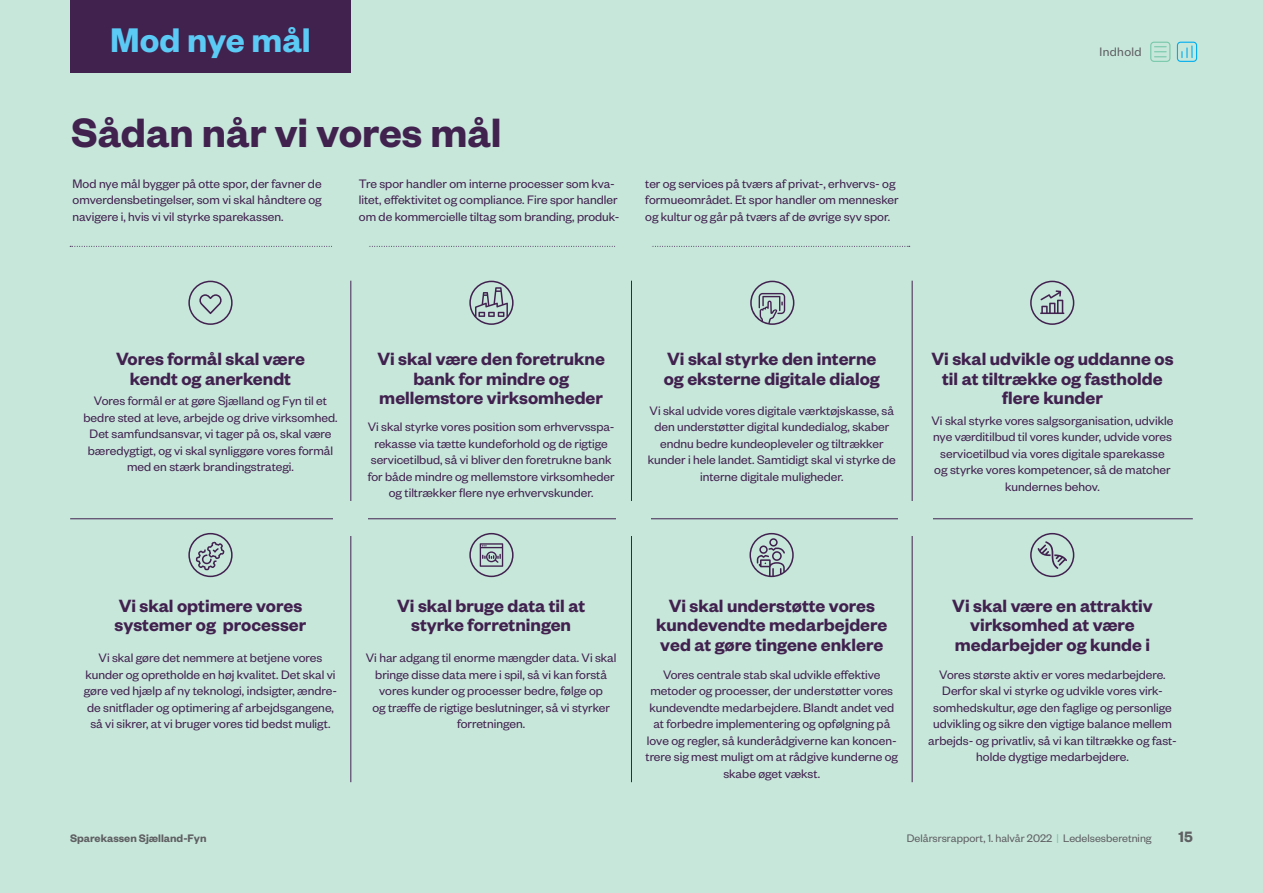
<style>
.page{position:relative;width:1263px;height:893px;background:#c8e7db}
.page>*{position:absolute;margin:0;border:0;box-sizing:border-box;transform-origin:0 0}
.t1{font:600 45px "Founders Grotesk";color:#41224f}
.t2{font:600 37.5px "Founders Grotesk";color:#5bcbf5}
.t3{font:600 19.5px/19.5px "Founders Grotesk";color:#41224f;text-align:center}
.t4{font:600 16.5px "Founders Grotesk";color:#5f6062}
.t5{font:13.5px/16.5px "Founders Grotesk";color:#41224f;text-align:center}
.t6{font:13.5px "Founders Grotesk";letter-spacing:.03em;color:#5f6062}
.t7{font:12px "Founders Grotesk";color:#5f6062}
.t8{font:600 12px "Founders Grotesk";color:#5f6062}
.s1{color:#77c8aa}
</style>
<div class="page">
<hr style="left:350px;top:281px;width:1px;height:237px;background:#41224f">
<hr style="left:631px;top:281px;width:1px;height:237px;background:#41224f">
<hr style="left:912px;top:281px;width:1px;height:237px;background:#41224f">
<hr style="left:70px;top:518px;width:281px;height:1px;background:#41224f">
<hr style="left:351px;top:518px;width:280px;height:1px;background:#41224f">
<hr style="left:350px;top:519px;width:1px;height:263px;background:#41224f">
<hr style="left:631px;top:518px;width:281px;height:1px;background:#41224f">
<hr style="left:631px;top:519px;width:1px;height:263px;background:#41224f">
<hr style="left:912px;top:518px;width:281px;height:1px;background:#41224f">
<hr style="left:912px;top:519px;width:1px;height:263px;background:#41224f">
<svg style="left:188px;top:281px;width:45px;height:44px"></svg>
<svg style="left:188px;top:533px;width:45px;height:44px"></svg>
<svg style="left:469px;top:281px;width:45px;height:44px"></svg>
<svg style="left:469px;top:533px;width:45px;height:44px"></svg>
<svg style="left:750px;top:281px;width:44px;height:44px"></svg>
<svg style="left:749px;top:533px;width:45px;height:44px"></svg>
<svg style="left:1030px;top:281px;width:44px;height:44px"></svg>
<svg style="left:1030px;top:533px;width:44px;height:44px"></svg>
<div style="left:70px;top:0;width:281px;height:72px;background:#41224f"></div>
<div style="left:334px;top:501px;width:34px;height:34px;background:#c8e7db"></div>
<div style="left:616px;top:501px;width:34px;height:34px;background:#c8e7db"></div>
<div style="left:898px;top:501px;width:34px;height:34px;background:#c8e7db"></div>
<svg style="left:70px;top:246px;width:840px;height:1px"></svg>
<div style="left:334px;top:233px;width:34px;height:34px;background:#c8e7db"></div>
<div style="left:616px;top:233px;width:34px;height:34px;background:#c8e7db"></div>
<div style="left:1150px;top:42px;width:20px;height:20px;border:1px solid #77c8aa;border-radius:3px"></div>
<svg style="left:1154px;top:46px;width:12px;height:11px"></svg>
<div style="left:1177px;top:42px;width:20px;height:20px;border:1px solid #00aeef;border-radius:3px"></div>
<svg style="left:1181px;top:46px;width:11px;height:12px"></svg>
<h2 class="t2" style="left:110px;top:16px;width:202px">Mod nye mål</h2>
<h1 class="t1" style="left:71px;top:105px;width:432px">Sådan når vi vores mål</h1>
<p class="t5" style="left:73px;top:174px;width:251px;text-align:justify">Mod nye mål bygger på otte spor, der favner de omverdensbetingelser, som vi skal håndtere og navigere i, hvis vi vil styrke sparekassen.</p>
<p class="t5" style="left:359px;top:174px;width:262px;text-align:left">Tre spor handler om interne processer som kva&shy;litet, effektivitet og compliance. Fire spor handler om de kommercielle tiltag som branding, produk-</p>
<p class="t5" style="left:645px;top:174px;width:255px;text-align:left">ter og services på tværs af privat-, erhvervs- og formueområdet. Et spor handler om mennesker og kultur og går på tværs af de øvrige syv spor.</p>
<p class="t6" style="left:1099px;top:44px;width:44px">Indhold</p>
<h3 class="t3" style="left:116px;top:348px;width:190px">Vores formål skal være kendt og anerkendt</h3>
<p class="t5" style="left:83px;top:392px;width:255px">Vores formål er at gøre Sjælland og Fyn til et bedre sted at leve, arbejde og drive virksomhed.<br>Det samfundsansvar, vi tager på os, skal være bæredygtigt, og vi skal synliggøre vores formål med en stærk brandingstrategi.</p>
<h3 class="t3" style="left:377px;top:348px;width:229px">Vi skal være den foretrukne bank for mindre og mellemstore virksomheder</h3>
<p class="t5" style="left:368px;top:418px;width:248px">Vi skal styrke vores position som erhvervsspa&shy;rekasse via tætte kundeforhold og de rigtige servicetilbud, så vi bliver den foretrukne bank for både mindre og mellemstore virksomheder og tiltrækker flere nye erhvervskunder.</p>
<h3 class="t3" style="left:664px;top:348px;width:218px;text-align:left">Vi skal styrke den interne og eksterne digitale dialog</h3>
<p class="t5" style="left:648px;top:402px;width:249px">Vi skal udvide vores digitale værktøjskasse, så den understøtter digital kundedialog, skaber endnu bedre kundeopleveler og tiltrækker kunder i hele landet. Samtidigt skal vi styrke de interne digitale muligheder.</p>
<h3 class="t3" style="left:931px;top:348px;width:244px">Vi skal udvikle og uddanne os til at tiltrække og fastholde flere kunder</h3>
<p class="t5" style="left:931px;top:412px;width:243px">Vi skal styrke vores salgsorganisation, udvikle nye værditilbud til vores kunder, udvide vores servicetilbud via vores digitale sparekasse<br>og styrke vores kompetencer, så de matcher kundernes behov.</p>
<h3 class="t3" style="left:115px;top:595px;width:193px;text-align:left">Vi skal optimere vores systemer og processer</h3>
<p class="t5" style="left:84px;top:649px;width:255px">Vi skal gøre det nemmere at betjene vores kunder og opretholde en høj kvalitet. Det skal vi gøre ved hjælp af ny teknologi, indsigter, ændre&shy;de snitflader og optimering af arbejdsgangene, så vi sikrer, at vi bruger vores tid bedst muligt.</p>
<h3 class="t3" style="left:397px;top:595px;width:189px">Vi skal bruge data til at styrke forretningen</h3>
<p class="t5" style="left:366px;top:649px;width:252px">Vi har adgang til enorme mængder data. Vi skal bringe disse data mere i spil, så vi kan forstå vores kunder og processer bedre, følge op<br>og træffe de rigtige beslutninger, så vi styrker forretningen.</p>
<h3 class="t3" style="left:656px;top:595px;width:233px">Vi skal understøtte vores kundevendte medarbejdere ved at gøre tingene enklere</h3>
<p class="t5" style="left:645px;top:666px;width:254px">Vores centrale stab skal udvikle effektive metoder og processer, der understøtter vores kundevendte medarbejdere. Blandt andet ved at forbedre implementering og opfølgning på love og regler, så kunderådgiverne kan koncen&shy;trere sig mest muligt om at rådgive kunderne og skabe øget vækst.</p>
<h3 class="t3" style="left:952px;top:595px;width:202px">Vi skal være en attraktiv virksomhed at være medarbejder og kunde i</h3>
<p class="t5" style="left:928px;top:666px;width:250px">Vores største aktiv er vores medarbejdere.<br>Derfor skal vi styrke og udvikle vores virk&shy;somhedskultur, øge den faglige og personlige udvikling og sikre den vigtige balance mellem arbejds- og privatliv, så vi kan tiltrække og fast&shy;holde dygtige medarbejdere.</p>
<p class="t8" style="left:70px;top:830px;width:138px">Sparekassen Sjælland-Fyn</p>
<p class="t7" style="left:907px;top:831px;width:246px">Delårsrsrapport, 1. halvår 2022 <span class="s1">|</span> Ledelsesberetning</p>
<p class="t4" style="left:1178px;top:826px;width:16px">15</p>
</div>
